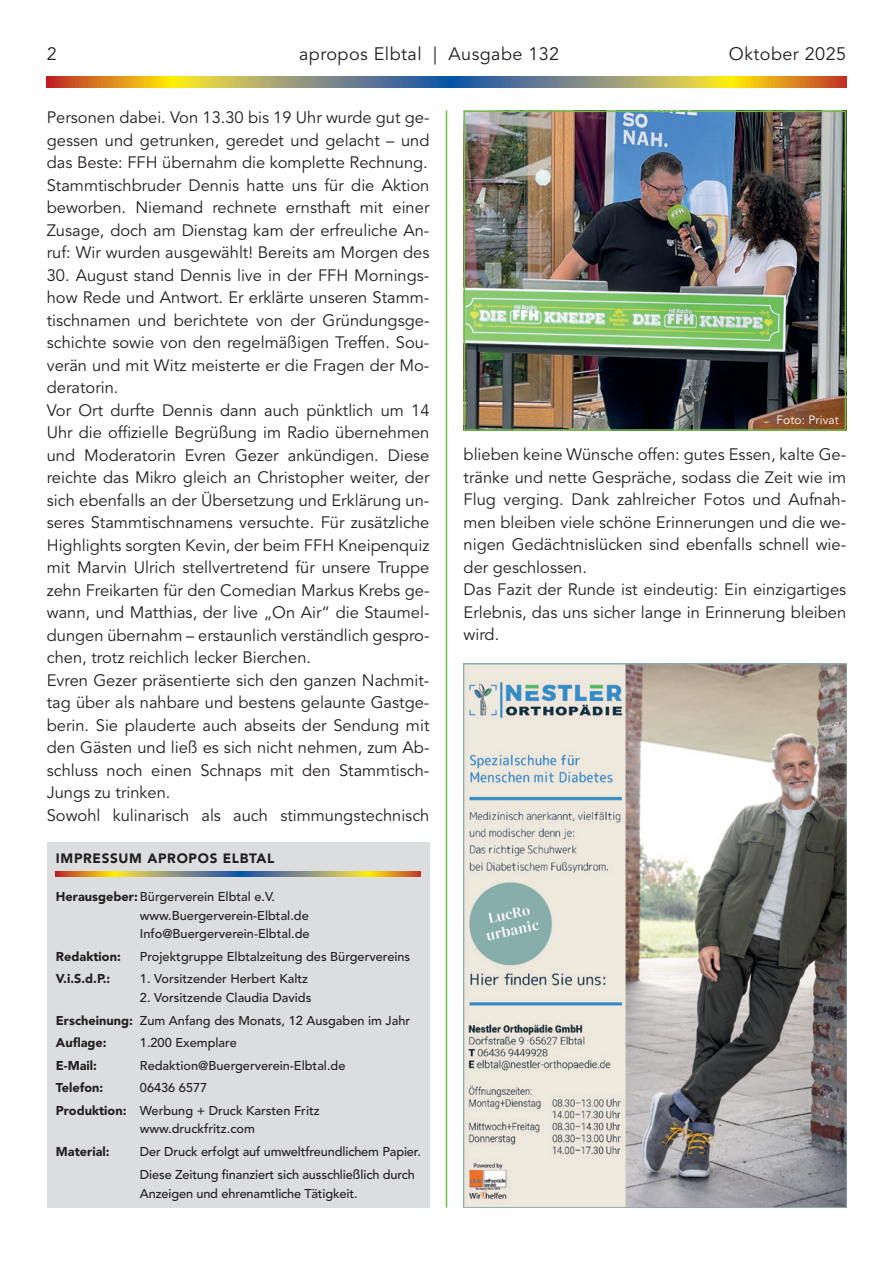
<style>
.page{position:relative;width:893px;height:1263px;background:#fff}
.page>*{position:absolute;margin:0;border:0;box-sizing:border-box;transform-origin:0 0}
.t1{font:18px "Avenir LT Std";letter-spacing:.025em;color:#231f20}
.t2{font:16.5px/22.5px "Avenir LT Std";color:#231f20}
.t3{font:900 13.5px "Avenir LT Std";letter-spacing:.05em;color:#231f20}
.t4{font:500 12.75px/22.5px "Avenir LT Std";color:#231f20}
.t5{font:900 12.75px "Avenir LT Std";color:#231f20}
.t6{font:12px "Avenir LT Std";letter-spacing:.01em;color:#fff}
.s1{font-weight:900}
</style>
<div class="page">
<svg style="left:47px;top:77px;width:799px;height:10px;background:#a3935b"></svg>
<hr style="left:446px;top:111px;width:1px;height:1097px;background:#71bf44">
<div style="left:47px;top:842px;width:382px;height:365px;background:#dcdddf"></div>
<svg style="left:56px;top:871px;width:365px;height:6px;background:#a3935b"></svg>
<img style="left:464px;top:663px;width:382px;height:545px">
<img style="left:467px;top:114px;width:376px;height:314px">
<div style="left:464px;top:111px;width:382px;height:320px;border:2px solid #71bf44"></div>
<p class="t1" style="left:47px;top:44px;width:12px">2</p>
<p class="t1" style="left:299px;top:44px;width:262px">apropos Elbtal | Ausgabe 132</p>
<p class="t1" style="left:729px;top:44px;width:119px">Oktober 2025</p>
<p class="t2" style="left:47px;top:107px;width:384px;text-align:justify">Personen dabei. Von 13.30 bis 19 Uhr wurde gut ge&shy;gessen und getrunken, geredet und gelacht – und das Beste: FFH übernahm die komplette Rechnung.<br>Stammtischbruder Dennis hatte uns für die Aktion beworben. Niemand rechnete ernsthaft mit einer Zusage, doch am Dienstag kam der erfreuliche An&shy;ruf: Wir wurden ausgewählt! Bereits am Morgen des</p>
<p class="t2" style="left:47px;top:264px;width:384px">30. August stand Dennis live in der FFH Mornings&shy;how Rede und Antwort. Er erklärte unseren Stamm&shy;tischnamen und berichtete von der Gründungsge&shy;schichte sowie von den regelmäßigen Treffen. Sou&shy;verän und mit Witz meisterte er die Fragen der Mo&shy;deratorin.<br>Vor Ort durfte Dennis dann auch pünktlich um 14<br>Uhr die offizielle Begrüßung im Radio übernehmen und Moderatorin Evren Gezer ankündigen. Diese reichte das Mikro gleich an Christopher weiter, der sich ebenfalls an der Übersetzung und Erklärung un&shy;seres Stammtischnamens versuchte. Für zusätzliche Highlights sorgten Kevin, der beim FFH Kneipenquiz mit Marvin Ulrich stellvertretend für unsere Truppe zehn Freikarten für den Comedian Markus Krebs ge&shy;wann, und Matthias, der live „On Air“ die Staumel&shy;dungen übernahm – erstaunlich verständlich gespro&shy;chen, trotz reichlich lecker Bierchen.<br>Evren Gezer präsentierte sich den ganzen Nachmit&shy;tag über als nahbare und bestens gelaunte Gastge&shy;berin. Sie plauderte auch abseits der Sendung mit den Gästen und ließ es sich nicht nehmen, zum Ab&shy;schluss noch einen Schnaps mit den Stammtisch-Jungs zu trinken.<br>Sowohl kulinarisch als auch stimmungstechnisch</p>
<p class="t3" style="left:56px;top:850px;width:220px">IMPRESSUM APROPOS ELBTAL</p>
<p class="t4" style="left:140px;top:887px;width:171px;line-height:18.8px;text-indent:-84px"><span class="s1">Herausgeber:</span> Bürgerverein Elbtal e.V. www.Buergerverein-Elbtal.de<br>Info@Buergerverein-Elbtal.de</p>
<p class="t5" style="left:56px;top:949px;width:66px">Redaktion:</p>
<p class="t4" style="left:140px;top:945px;width:272px">Projektgruppe Elbtalzeitung des Bürgervereins</p>
<p class="t5" style="left:56px;top:971px;width:56px">V.i.S.d.P.:</p>
<p class="t4" style="left:140px;top:968px;width:170px">1. Vorsitzender Herbert Kaltz</p>
<p class="t4" style="left:56px;top:987px;width:356px;text-indent:84px">2. Vorsitzende Claudia Davids<br><span class="s1">Erscheinung:</span> Zum Anfang des Monats, 12 Ausgaben im Jahr<br><span class="s1">Auflage:</span></p>
<p class="t4" style="left:140px;top:1032px;width:98px">1.200 Exemplare</p>
<p class="t5" style="left:56px;top:1057px;width:43px">E-Mail:</p>
<p class="t4" style="left:140px;top:1054px;width:207px">Redaktion@Buergerverein-Elbtal.de</p>
<p class="t5" style="left:56px;top:1080px;width:49px">Telefon:</p>
<p class="t4" style="left:56px;top:1077px;width:265px;text-indent:84px">06436 6577<br><span class="s1">Produktion:</span> Werbung + Druck Karsten Fritz</p>
<p class="t4" style="left:140px;top:1118px;width:117px">www.druckfritz.com</p>
<p class="t5" style="left:56px;top:1144px;width:55px">Material:</p>
<p class="t4" style="left:140px;top:1140px;width:282px;line-height:23.2px">Der Druck erfolgt auf umweltfreundlichem Papier.<br>Diese Zeitung finanziert sich ausschließlich durch</p>
<p class="t4" style="left:140px;top:1182px;width:219px">Anzeigen und ehrenamtliche Tätigkeit.</p>
<p class="t6" style="left:776px;top:413px;width:64px">Foto: Privat</p>
<p class="t2" style="left:464px;top:444px;width:384px">blieben keine Wünsche offen: gutes Essen, kalte Ge&shy;tränke und nette Gespräche, sodass die Zeit wie im Flug verging. Dank zahlreicher Fotos und Aufnah&shy;men bleiben viele schöne Erinnerungen und die we&shy;nigen Gedächtnislücken sind ebenfalls schnell wie&shy;der geschlossen.<br>Das Fazit der Runde ist eindeutig: Ein einzigartiges Erlebnis, das uns sicher lange in Erinnerung bleiben wird.</p>
</div>
